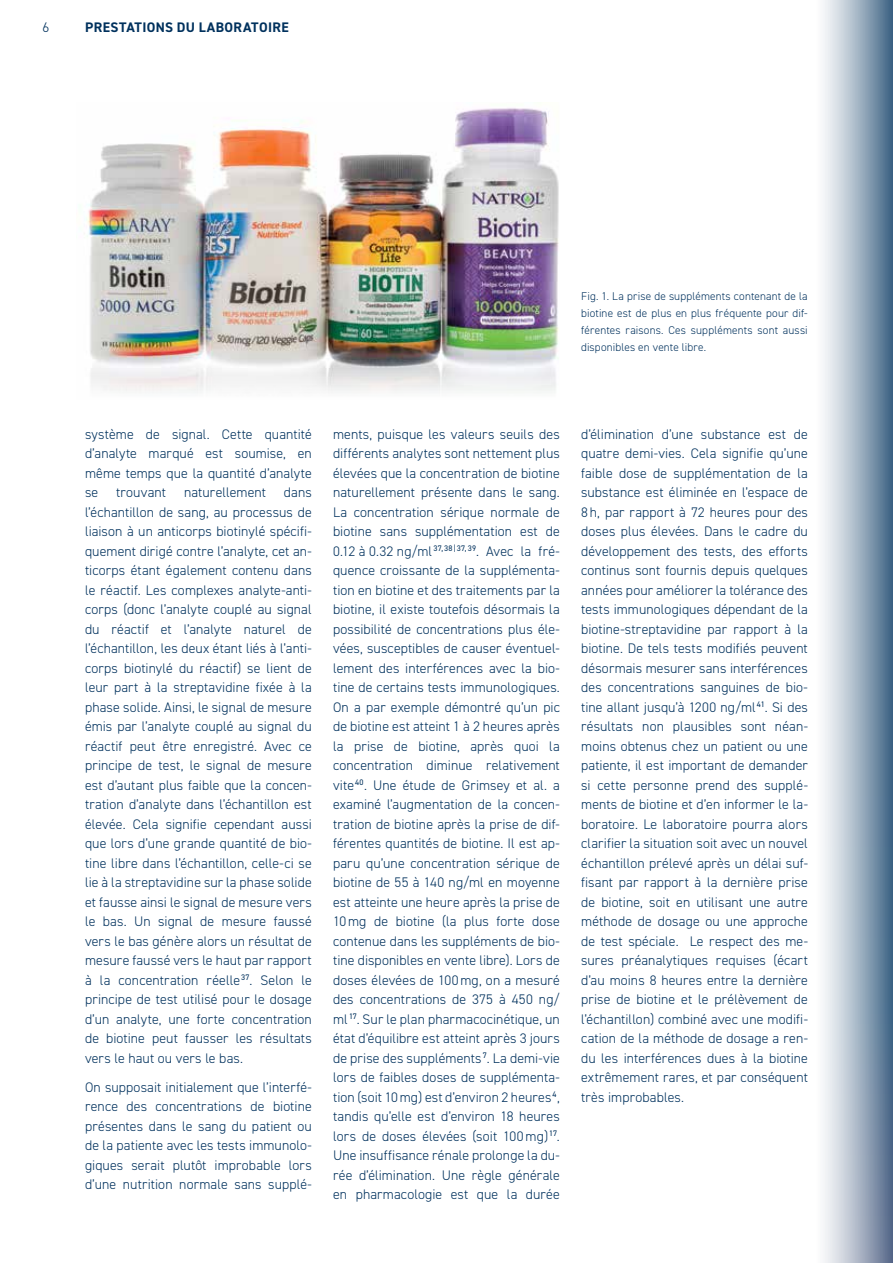
<style>
.page{position:relative;width:893px;height:1263px;background:#fff}
.page>*{position:absolute;margin:0;border:0;box-sizing:border-box;transform-origin:0 0}
.t1{font:300 13.8px/19.5px "DIN2014";letter-spacing:.005em;color:#00315d;text-align:justify}
.t2{font:700 13.8px "DIN2014";letter-spacing:.03em;color:#00315d}
.t3{font:300 11.25px/17.1px "DIN2014";letter-spacing:.015em;color:#00315d;text-align:justify}
</style>
<div class="page">
<svg style="left:823px;top:0;width:70px;height:1263px;background:#a2b3c3"></svg>
<img style="left:86px;top:108px;width:473px;height:285px">
<p class="t1" style="left:43px;top:18px;width:8px">6</p>
<p class="t2" style="left:85px;top:18px;width:205px">PRESTATIONS DU LABORATOIRE</p>
<p class="t3" style="left:581px;top:287px;width:228px">Fig. 1. La prise de suppléments contenant de la biotine est de plus en plus fréquente pour dif&shy;férentes raisons. Ces suppléments sont aussi disponibles en vente libre.</p>
<p class="t1" style="left:85px;top:424px;width:228px">système de signal. Cette quantité d’analyte marqué est soumise, en même temps que la quantité d’analyte se</p>
<p class="t1" style="left:85px;top:483px;width:228px;text-indent:199px">dans l’échantillon de sang, au processus de liaison à un anticorps biotinylé spécifi&shy;quement dirigé contre l’analyte, cet an&shy;ticorps étant également contenu dans le réactif. Les complexes analyte-anti&shy;corps (donc l’analyte couplé au signal du réactif et l’analyte naturel de l’échantillon, les deux étant liés à l’anti&shy;corps biotinylé du réactif) se lient de leur part à la streptavidine fixée à la phase solide. Ainsi, le signal de mesure émis par l’analyte couplé au signal du réactif peut être enregistré. Avec ce principe de test, le signal de mesure est d’autant plus faible que la concen&shy;tration d’analyte dans l’échantillon est élevée. Cela signifie cependant aussi que lors d’une grande quantité de bio&shy;tine libre dans l’échantillon, celle-ci se lie à la streptavidine sur la phase solide et fausse ainsi le signal de mesure vers le bas. Un signal de mesure faussé vers le bas génère alors un résultat de mesure faussé vers le haut par rapport à la concentration réelle <sup>37</sup>. Selon le principe de test utilisé pour le dosage d’un analyte, une forte concentration de biotine peut fausser les résultats vers le haut ou vers le bas.</p>
<p class="t1" style="left:85px;top:1077px;width:228px">On supposait initialement que l’interfé&shy;rence des concentrations de biotine présentes dans le sang du patient ou de la patiente avec les tests immunolo&shy;giques serait plutôt improbable lors d’une nutrition normale sans supplé-</p>
<p class="t1" style="left:116px;top:483px;width:51px">trouvant</p>
<p class="t1" style="left:184px;top:483px;width:84px">naturellement</p>
<p class="t1" style="left:333px;top:424px;width:228px">ments, puisque les valeurs seuils des différents analytes sont nettement plus élevées que la concentration de biotine naturellement présente dans le sang.<br>La concentration sérique normale de biotine sans supplémentation est de 0.12 à 0.32 ng/ml <sup>37,</sup> <sup>38</sup> <sup>|</sup> <sup>37,</sup> <sup>39</sup>. Avec la fré&shy;quence croissante de la supplémenta&shy;tion en biotine et des traitements par la biotine, il existe toutefois désormais la possibilité de concentrations plus éle&shy;vées, susceptibles de causer éventuel&shy;lement des interférences avec la bio&shy;tine de certains tests immunologiques.<br>On a par exemple démontré qu’un pic de biotine est atteint 1 à 2 heures après la prise de biotine, après quoi la concentration diminue relativement vite <sup>40</sup>. Une étude de Grimsey et al. a examiné l’augmentation de la concen&shy;tration de biotine après la prise de dif&shy;férentes quantités de biotine. Il est ap&shy;paru qu’une concentration sérique de biotine de 55 à 140 ng/ml en moyenne est atteinte une heure après la prise de 10mg de biotine (la plus forte dose contenue dans les suppléments de bio&shy;tine disponibles en vente libre). Lors de doses élevées de 100mg, on a mesuré des concentrations de 375 à 450 ng/ ml <sup>17</sup>. Sur le plan pharmacocinétique, un état d’équilibre est atteint après 3 jours de prise des suppléments <sup>7</sup>. La demi-vie lors de faibles doses de supplémenta&shy;tion (soit 10mg) est d’environ 2 heures <sup>4</sup>, tandis qu’elle est d’environ 18 heures lors de doses élevées (soit 100mg) <sup>17</sup>.<br>Une insuffisance rénale prolonge la du&shy;rée d’élimination. Une règle générale en pharmacologie est que la durée</p>
<p class="t1" style="left:581px;top:424px;width:228px">d’élimination d’une substance est de quatre demi-vies. Cela signifie qu’une faible dose de supplémentation de la substance est éliminée en l’espace de 8 h, par rapport à 72 heures pour des doses plus élevées. Dans le cadre du développement des tests, des efforts continus sont fournis depuis quelques années pour améliorer la tolérance des tests immunologiques dépendant de la biotine-streptavidine par rapport à la biotine. De tels tests modifiés peuvent désormais mesurer sans interférences des concentrations sanguines de bio&shy;tine allant jusqu’à 1200 ng/ml <sup>41</sup>. Si des résultats non plausibles sont néan&shy;moins obtenus chez un patient ou une patiente, il est important de demander si cette personne prend des supplé&shy;ments de biotine et d’en informer le la&shy;boratoire. Le laboratoire pourra alors clarifier la situation soit avec un nouvel échantillon prélevé après un délai suf&shy;fisant par rapport à la dernière prise de biotine, soit en utilisant une autre méthode de dosage ou une approche de test spéciale. Le respect des me&shy;sures préanalytiques requises (écart d’au moins 8 heures entre la dernière prise de biotine et le prélèvement de l’échantillon) combiné avec une modifi&shy;cation de la méthode de dosage a ren&shy;du les interférences dues à la biotine extrêmement rares, et par conséquent très improbables.</p>
</div>
